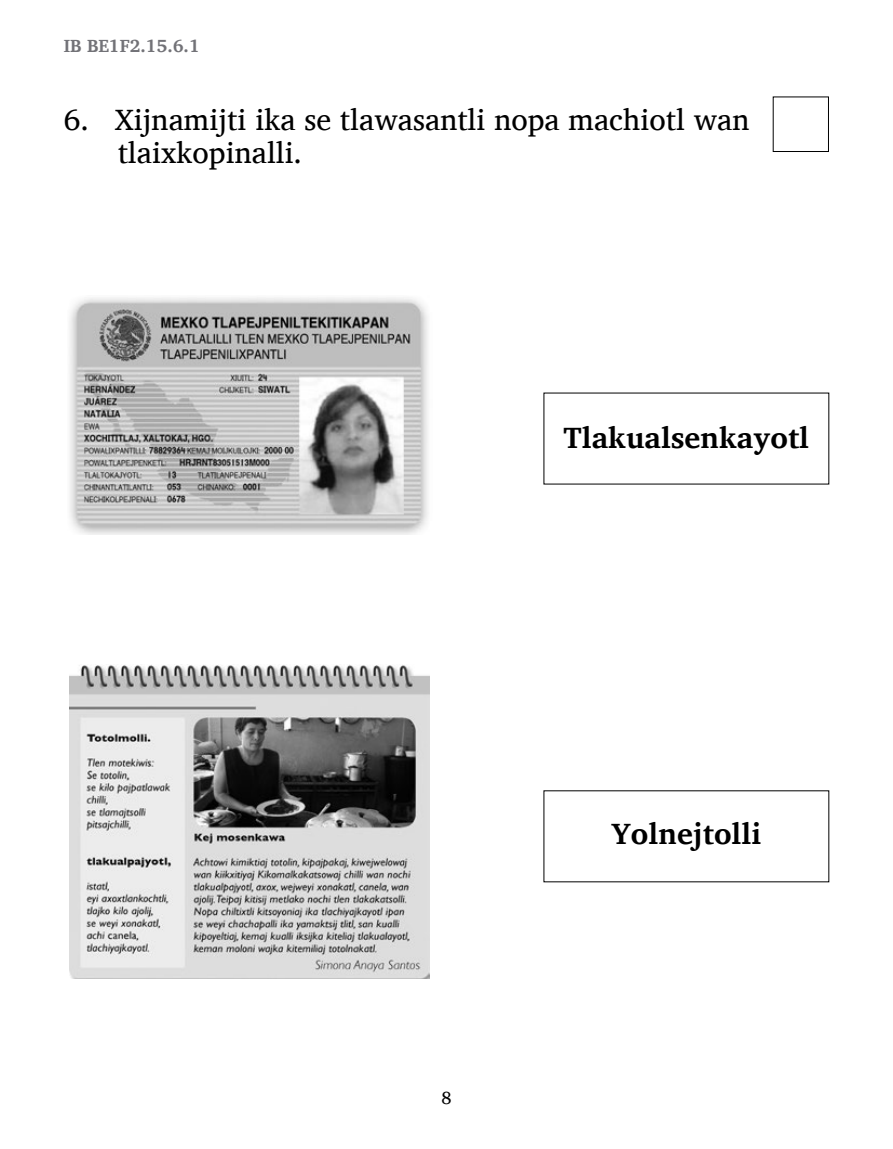
<style>
.page{position:relative;width:893px;height:1149px;background:#fff}
.page>*{position:absolute;margin:0;border:0;box-sizing:border-box;transform-origin:0 0}
.t1{font:30px/33px "Charis SIL";color:#000}
.t2{font:700 30px "Charis SIL";color:#000}
.t3{font:700 18px "Charis SIL";color:#727277}
.t4{font:18px "Charis SIL";color:#000}
</style>
<div class="page">
<div style="left:773px;top:96px;width:56px;height:56px;border:1px solid #000"></div>
<img style="left:69px;top:297px;width:359px;height:237px">
<img style="left:70px;top:664px;width:360px;height:313px">
<p class="t3" style="left:64px;top:36px;width:138px">IB BE1F2.15.6.1</p>
<p class="t1" style="left:118px;top:103px;width:633px;text-indent:-54px">6. Xijnamijti ika se tlawasantli nopa machiotl wan tlaixkopinalli.</p>
<p class="t2" style="left:563px;top:420px;width:247px">Tlakualsenkayotl</p>
<p class="t4" style="left:441px;top:1087px;width:12px">8</p>
<p class="t2" style="left:611px;top:816px;width:152px">Yolnejtolli</p>
</div>
